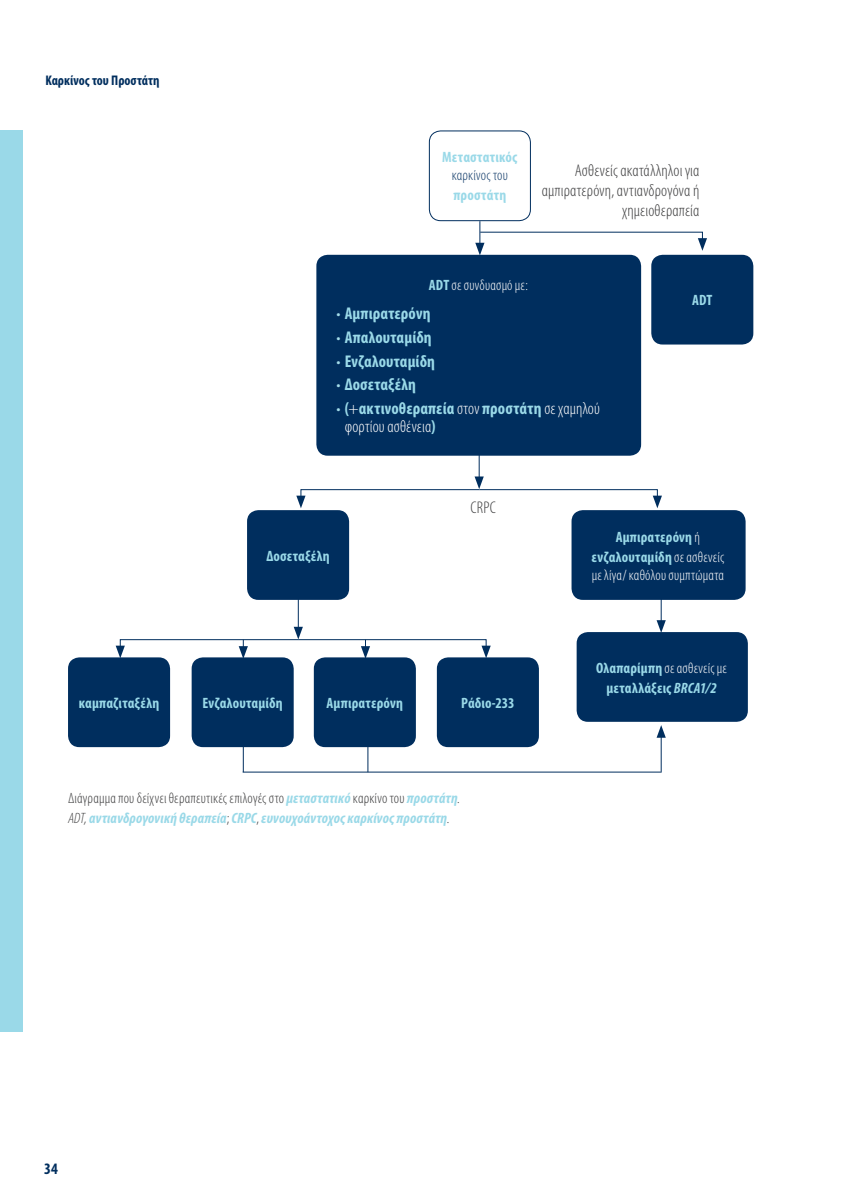
<style>
.page{position:relative;width:842px;height:1191px;background:#fff}
.page>*{position:absolute;margin:0;border:0;box-sizing:border-box;transform-origin:0 0}
.t1{font:300 condensed 17px/20px "Myriad Pro";letter-spacing:.01em;color:#3e3e3f;text-align:right}
.t2{font:300 condensed 17px/18px "Myriad Pro";letter-spacing:.01em;color:#fff}
.t3{font:700 condensed 17px "Myriad Pro";letter-spacing:.005em;color:#9ad9e8}
.t4{font:700 condensed 16px "Myriad Pro";color:#002e5e}
.t5{font:700 condensed 15px/20px "Myriad Pro";letter-spacing:.01em;color:#9ad9e8;text-align:center}
.t6{font:italic 700 condensed 15px/20px "Myriad Pro";letter-spacing:.005em;color:#9ad9e8}
.t7{font:300 condensed 15px "Myriad Pro";letter-spacing:.015em;color:#fff}
.t8{font:300 condensed 15px "Myriad Pro";letter-spacing:.015em;color:#113b69}
.t9{font:700 condensed 14px "Myriad Pro";color:#002e5e}
.s1{font-weight:700;color:#9ad9e8}
.s2{font-weight:300;color:#a4ddea}
.s3{color:#a4ddea}
.s4{font-weight:300;color:#fff}
.s5{font-weight:300;font-style:normal;color:#3e3e3f}
.s6{font-weight:300;color:#3e3e3f}
.s7{font-style:italic}
</style>
<div class="page">
<div style="left:0;top:130px;width:23px;height:902px;background:#9ad9e8"></div>
<div style="left:429px;top:130px;width:102px;height:91px;border:1px solid #002e5e;border-radius:11px"></div>
<svg style="left:657px;top:600px;width:9px;height:32px"></svg>
<hr style="left:661px;top:734px;width:1px;height:38px;background:#002e5e">
<svg style="left:657px;top:725px;width:9px;height:12px"></svg>
<hr style="left:298px;top:599px;width:1px;height:31px;background:#002e5e">
<svg style="left:475px;top:221px;width:232px;height:34px"></svg>
<div style="left:247px;top:510px;width:102px;height:90px;background:#002e5e;border-radius:11px"></div>
<div style="left:571px;top:510px;width:175px;height:90px;background:#002e5e;border-radius:11px"></div>
<div style="left:68px;top:657px;width:102px;height:90px;background:#002e5e;border-radius:11px"></div>
<div style="left:192px;top:657px;width:102px;height:90px;background:#002e5e;border-radius:11px"></div>
<div style="left:314px;top:657px;width:102px;height:90px;background:#002e5e;border-radius:11px"></div>
<div style="left:437px;top:657px;width:102px;height:90px;background:#002e5e;border-radius:11px"></div>
<div style="left:577px;top:632px;width:171px;height:90px;background:#002e5e;border-radius:11px"></div>
<div style="left:316px;top:255px;width:325px;height:201px;background:#002e5e;border-radius:11px"></div>
<svg style="left:243px;top:747px;width:1px;height:24px"></svg>
<hr style="left:243px;top:771px;width:419px;height:1px;background:#002e5e">
<svg style="left:367px;top:747px;width:1px;height:25px"></svg>
<svg style="left:296px;top:455px;width:366px;height:53px"></svg>
<svg style="left:116px;top:627px;width:375px;height:32px"></svg>
<div style="left:651px;top:255px;width:102px;height:89px;background:#002e5e;border-radius:11px"></div>
<p class="t9" style="left:45px;top:72px;width:116px">Καρκίνος του Προστάτη</p>
<p class="t5" style="left:442px;top:147px;width:77px">Μεταστατικός</p>
<p class="t8" style="left:452px;top:167px;width:58px">καρκίνος του</p>
<p class="t5" style="left:453px;top:185px;width:54px">προστάτη</p>
<p class="t1" style="left:542px;top:160px;width:159px">Ασθενείς ακατάλληλοι για αμπιρατερόνη, αντιανδρογόνα ή χημειοθεραπεία</p>
<p class="t7" style="left:429px;top:276px;width:100px"><span class="s1">ADT</span> σε συνδυασμό με:</p>
<p class="t3" style="left:336px;top:303px;width:96px"><span class="s2">•</span> Αμπιρατερόνη</p>
<p class="t3" style="left:336px;top:326px;width:97px"><span class="s2">•</span> Απαλουταμίδη</p>
<p class="t3" style="left:336px;top:350px;width:100px"><span class="s2">•</span> Ενζαλουταμίδη</p>
<p class="t3" style="left:336px;top:374px;width:81px"><span class="s2">•</span> Δοσεταξέλη</p>
<p class="t2" style="left:345px;top:399px;width:257px;text-indent:-8px"><span class="s3">•</span> <span class="s1">(</span>+<span class="s1">ακτινοθεραπεία</span> στον <span class="s1">προστάτη</span> σε χαμηλού φορτίου ασθένεια<span class="s1">)</span></p>
<p class="t1" style="left:471px;top:497px;width:27px">CRPC</p>
<p class="t5" style="left:692px;top:290px;width:22px">ADT</p>
<p class="t5" style="left:266px;top:545px;width:65px">Δοσεταξέλη</p>
<p class="t5" style="left:592px;top:526px;width:134px">Αμπιρατερόνη <span class="s4">ή </span>ενζαλουταμίδη <span class="s4">σε ασθενείς</span></p>
<p class="t7" style="left:592px;top:566px;width:134px">με λίγα/ καθόλου συμπτώματα</p>
<p class="t5" style="left:79px;top:692px;width:82px">καμπαζιταξέλη</p>
<p class="t5" style="left:202px;top:692px;width:82px">Ενζαλουταμίδη</p>
<p class="t5" style="left:327px;top:692px;width:78px">Αμπιρατερόνη</p>
<p class="t5" style="left:461px;top:692px;width:55px">Ράδιο-233</p>
<p class="t6" style="left:68px;top:787px;width:393px"><span class="s5">Διάγραμμα που δείχνει θεραπευτικές επιλογές στο</span> μεταστατικό <span class="s5">καρκίνο του</span> προστάτη<span class="s5">.<br></span><span class="s6">ADT,</span> αντιανδρογονική θεραπεία<span class="s5">;</span> CRPC<span class="s5">,</span> ευνουχοάντοχος καρκίνος προστάτη<span class="s5">.</span></p>
<p class="t5" style="left:596px;top:657px;width:132px">Ολαπαρίμπη <span class="s4">σε ασθενείς με </span>μεταλλάξεις <span class="s7">BRCA1/2</span></p>
<p class="t4" style="left:44px;top:1159px;width:15px">34</p>
</div>
